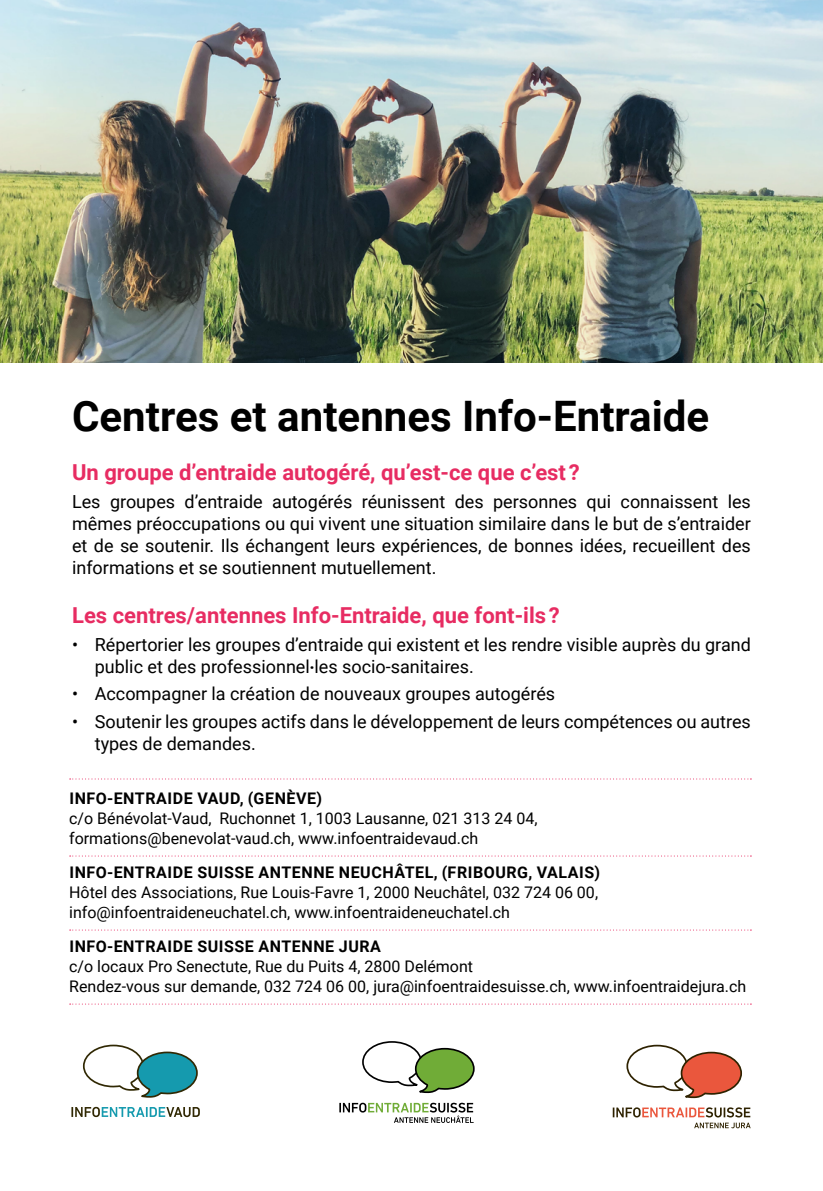
<style>
.page{position:relative;width:823px;height:1191px;background:#fff}
.page>*{position:absolute;margin:0;border:0;box-sizing:border-box;transform-origin:0 0}
.Titel_roboto_fett{font:700 42px "Roboto";color:#000}
.Titel_roboto_fett-2{font:700 22px "Roboto";color:#e72c62}
.Lauftext{font:18px/22px "Roboto";color:#000}
.Lauftext-2{font:16px/20px "Roboto";color:#000}
.Lauftext-3{font:700 16px "Roboto";letter-spacing:.035em;color:#000}
.s1{font-weight:700}
</style>
<div class="page">
<svg style="left:70px;top:778px;width:681px;height:1px"></svg>
<svg style="left:70px;top:855px;width:681px;height:1px"></svg>
<svg style="left:70px;top:929px;width:681px;height:1px"></svg>
<svg style="left:70px;top:1003px;width:681px;height:1px"></svg>
<img style="left:0;top:0;width:822px;height:363px">
<svg style="left:82px;top:1044px;width:116px;height:53px"></svg>
<svg style="left:71px;top:1106px;width:129px;height:11px"></svg>
<svg style="left:362px;top:1041px;width:112px;height:52px"></svg>
<svg style="left:339px;top:1102px;width:134px;height:21px"></svg>
<svg style="left:626px;top:1044px;width:116px;height:54px"></svg>
<svg style="left:612px;top:1107px;width:138px;height:21px"></svg>
<p class="Titel_roboto_fett" style="left:72px;top:387px;width:638px">Centres et antennes Info-Entraide</p>
<p class="Titel_roboto_fett-2" style="left:72px;top:457px;width:509px">Un groupe d’entraide autogéré, qu’est-ce que c’est ?</p>
<p class="Lauftext" style="left:72px;top:490px;width:680px;text-align:justify">Les groupes d’entraide autogérés réunissent des personnes qui connaissent les mêmes préoccupations ou qui vivent une situation similaire dans le but de s’entraider et de se soutenir. Ils échangent leurs expériences, de bonnes idées, recueillent des informations et se soutiennent mutuellement.</p>
<p class="Titel_roboto_fett-2" style="left:72px;top:600px;width:489px">Les centres/antennes Info-Entraide, que font-ils ?</p>
<p class="Lauftext" style="left:95px;top:632px;width:657px;text-indent:-23px">• Répertorier les groupes d’entraide qui existent et les rendre visible auprès du grand public et des professionnel<span class="s1">‧</span>les socio-sanitaires.</p>
<p class="Lauftext" style="left:72px;top:682px;width:484px">• Accompagner la création de nouveaux groupes autogérés</p>
<p class="Lauftext" style="left:95px;top:710px;width:657px;text-indent:-23px">• Soutenir les groupes actifs dans le développement de leurs compétences ou autres types de demandes.</p>
<p class="Lauftext-3" style="left:69px;top:787px;width:254px">INFO-ENTRAIDE VAUD, (GENÈVE)</p>
<p class="Lauftext-2" style="left:69px;top:808px;width:469px">c/o Bénévolat-Vaud, Ruchonnet 1, 1003 Lausanne, 021 313 24 04,</p>
<p class="Lauftext-2" style="left:69px;top:828px;width:410px">formations@benevolat-vaud.ch, www.infoentraidevaud.ch</p>
<p class="Lauftext-3" style="left:69px;top:861px;width:532px">INFO-ENTRAIDE SUISSE ANTENNE NEUCHÂTEL, (FRIBOURG, VALAIS)</p>
<p class="Lauftext-2" style="left:69px;top:882px;width:530px">Hôtel des Associations, Rue Louis-Favre 1, 2000 Neuchâtel, 032 724 06 00, info@infoentraideneuchatel.ch, www.infoentraideneuchatel.ch</p>
<p class="Lauftext-3" style="left:69px;top:935px;width:313px">INFO-ENTRAIDE SUISSE ANTENNE JURA</p>
<p class="Lauftext-2" style="left:69px;top:956px;width:405px">c/o locaux Pro Senectute, Rue du Puits 4, 2800 Delémont</p>
<p class="Lauftext-2" style="left:69px;top:976px;width:678px">Rendez-vous sur demande, 032 724 06 00, jura@infoentraidesuisse.ch, www.infoentraidejura.ch</p>
</div>
